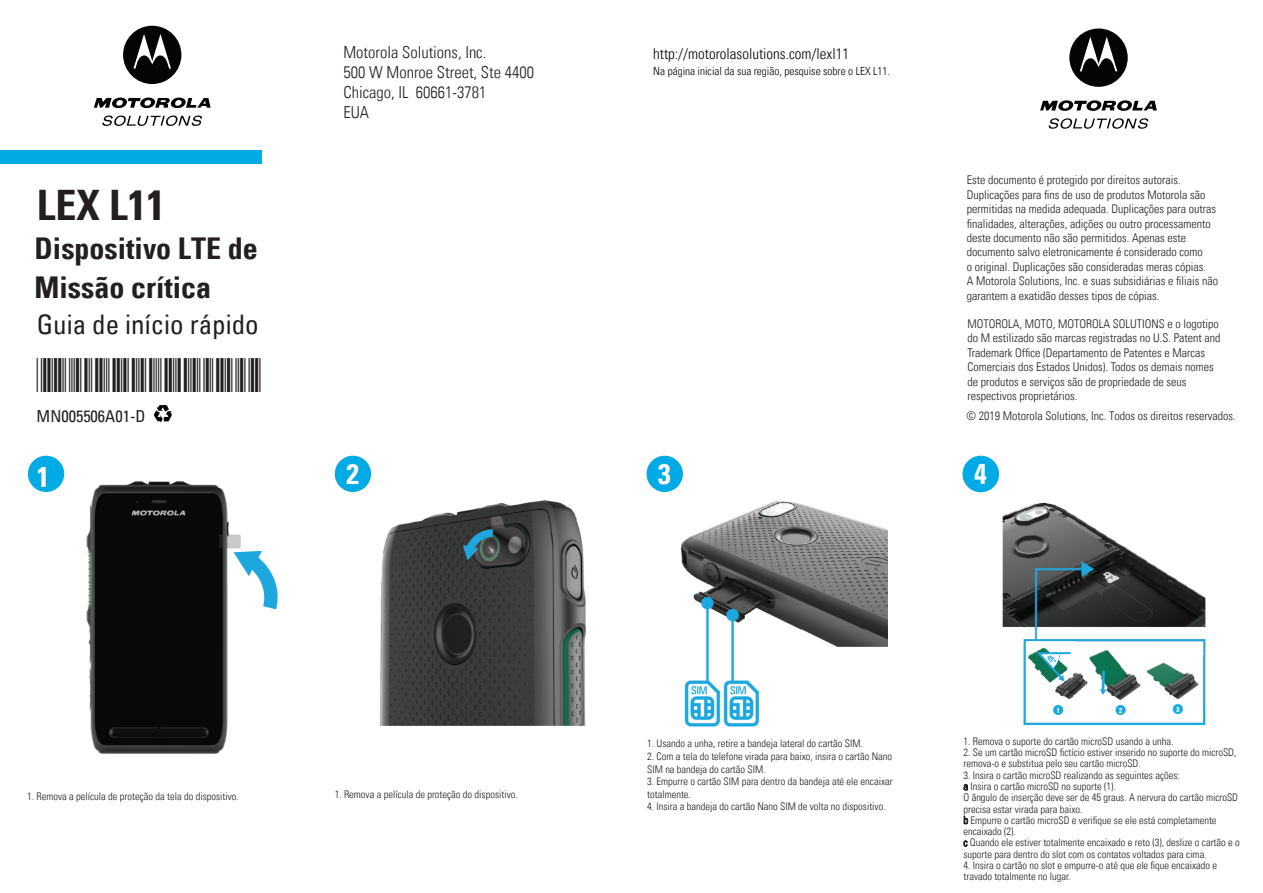
<style>
.page{position:relative;width:1263px;height:893px;background:#fff}
.page>*{position:absolute;margin:0;border:0;box-sizing:border-box;transform-origin:0 0}
.t1{font:45.15px "Free 3 of 9";color:#231f20}
.t2{font:42px "Univers Com 67 Bold Cond";color:#231f20}
.t3{font:30px/38.5px "Univers Com 67 Bold Cond";color:#231f20}
.t4{font:28.5px "Univers Com 67 Bold Cond";color:#fff}
.t5{font:28.35px "Univers Com 67 Bold Cond";color:#fff}
.t6{font:condensed 27px "Univers Com 57";color:#231f20}
.t7{font:16.5px/19.8px "Univers Com 47 Light Cond";color:#231f20}
.t8{font:condensed 16.5px "Univers Com 57";color:#231f20}
.t9{font:15px "Univers Com 47 Light Cond";color:#050504}
.t10{font:12px/14.4px "Univers Com 47 Light Cond";color:#231f20}
.t11{font:11.25px "Univers Com 47 Light Cond";color:#050504}
.t12{font:10.5px/11.2px "Univers Com 47 Light Cond";color:#231f20}
.s1{font-family:"Arial";font-weight:700;font-size:28.65px}
</style>
<div class="page">
<div style="left:0;top:150px;width:262px;height:14px;background:#00aae4"></div>
<svg style="left:123px;top:26px;width:58px;height:58px"></svg>
<svg style="left:94px;top:98px;width:117px;height:11px"></svg>
<svg style="left:102px;top:116px;width:100px;height:10px"></svg>
<svg style="left:1069px;top:29px;width:59px;height:58px"></svg>
<svg style="left:1040px;top:100px;width:117px;height:11px"></svg>
<svg style="left:1049px;top:118px;width:99px;height:11px"></svg>
<div style="left:962px;top:456px;width:37px;height:36px;background:#00aae4;border-radius:50%"></div>
<div style="left:646px;top:456px;width:37px;height:36px;background:#00aae4;border-radius:50%"></div>
<div style="left:335px;top:456px;width:36px;height:36px;background:#00aae4;border-radius:50%"></div>
<div style="left:28px;top:456px;width:36px;height:36px;background:#00aae4;border-radius:50%"></div>
<img style="left:86px;top:481px;width:192px;height:273px">
<img style="left:380px;top:500px;width:206px;height:226px">
<img style="left:680px;top:501px;width:207px;height:226px">
<img style="left:1002px;top:502px;width:204px;height:223px">
<svg style="left:963px;top:784px;width:5px;height:6px"></svg>
<svg style="left:964px;top:816px;width:4px;height:8px"></svg>
<svg style="left:963px;top:840px;width:4px;height:7px"></svg>
<img style="left:154px;top:406px;width:18px;height:17px">
<h2 class="t2" style="left:37px;top:180px;width:130px">LEX L11</h2>
<h3 class="t3" style="left:35px;top:229px;width:225px">Dispositivo LTE de<br>Missão crítica</h3>
<h3 class="t6" style="left:37px;top:307px;width:223px">Guia de início rápido</h3>
<h1 class="t1" style="left:37px;top:350px;width:227px">*MN005506A01*</h1>
<h3 class="t8" style="left:37px;top:405px;width:111px">MN005506A01-D</h3>
<h3 class="t5" style="left:37px;top:459px;width:14px">1</h3>
<h3 class="t7" style="left:343px;top:42px;width:192px">Motorola Solutions, Inc.<br>500 W Monroe Street, Ste 4400<br>Chicago, IL 60661-3781<br>EUA</h3>
<h3 class="t9" style="left:653px;top:45px;width:197px">http://motorolasolutions.com/lexl11</h3>
<p class="t11" style="left:653px;top:64px;width:238px">Na página inicial da sua região, pesquise sobre o LEX L11.</p>
<p class="t10" style="left:967px;top:173px;width:253px">Este documento é protegido por direitos autorais.<br>Duplicações para fins de uso de produtos Motorola são permitidas na medida adequada. Duplicações para outras finalidades, alterações, adições ou outro processamento deste documento não são permitidos. Apenas este documento salvo eletronicamente é considerado como<br>o original. Duplicações são consideradas meras cópias.<br>A Motorola Solutions, Inc. e suas subsidiárias e filiais não garantem a exatidão desses tipos de cópias.</p>
<p class="t10" style="left:967px;top:316px;width:255px">MOTOROLA, MOTO, MOTOROLA SOLUTIONS e o logotipo do M estilizado são marcas registradas no U.S. Patent and Trademark Office (Departamento de Patentes e Marcas Comerciais dos Estados Unidos). Todos os demais nomes de produtos e serviços são de propriedade de seus respectivos proprietários.</p>
<p class="t10" style="left:966px;top:408px;width:271px">© 2019 Motorola Solutions, Inc. Todos os direitos reservados.</p>
<h3 class="t5" style="left:346px;top:456px;width:42px">2 <span class="s1">2</span></h3>
<h3 class="t5" style="left:658px;top:456px;width:14px">3</h3>
<h3 class="t4" style="left:974px;top:456px;width:14px">4</h3>
<p class="t12" style="left:27px;top:790px;width:213px">1. Remova a película de proteção da tela do dispositivo.</p>
<p class="t12" style="left:335px;top:789px;width:185px">1. Remova a película de proteção do dispositivo.</p>
<p class="t12" style="left:647px;top:738px;width:217px">1. Usando a unha, retire a bandeja lateral do cartão SIM.</p>
<p class="t12" style="left:647px;top:750px;width:246px;line-height:12.6px">2. Com a tela do telefone virada para baixo, insira o cartão Nano<br>SIM na bandeja do cartão SIM.</p>
<p class="t12" style="left:647px;top:775px;width:247px;line-height:12.6px">3. Empurre o cartão SIM para dentro da bandeja até ele encaixar totalmente.</p>
<p class="t12" style="left:647px;top:801px;width:240px">4. Insira a bandeja do cartão Nano SIM de volta no dispositivo.</p>
<p class="t12" style="left:963px;top:736px;width:211px">1. Remova o suporte do cartão microSD usando a unha.</p>
<p class="t12" style="left:963px;top:747px;width:274px">2. Se um cartão microSD fictício estiver inserido no suporte do microSD, remova-o e substitua pelo seu cartão microSD.</p>
<p class="t12" style="left:963px;top:769px;width:278px">3. Insira o cartão microSD realizando as seguintes ações:<br>a Insira o cartão microSD no suporte (1).<br>O ângulo de inserção deve ser de 45 graus. A nervura do cartão microSD precisa estar virada para baixo.<br>b Empurre o cartão microSD e verifique se ele está completamente encaixado (2).<br>c Quando ele estiver totalmente encaixado e reto (3), deslize o cartão e o suporte para dentro do slot com os contatos voltados para cima.</p>
<p class="t12" style="left:963px;top:859px;width:255px">4. Insira o cartão no slot e empurre-o até que ele fique encaixado e travado totalmente no lugar.</p>
</div>
